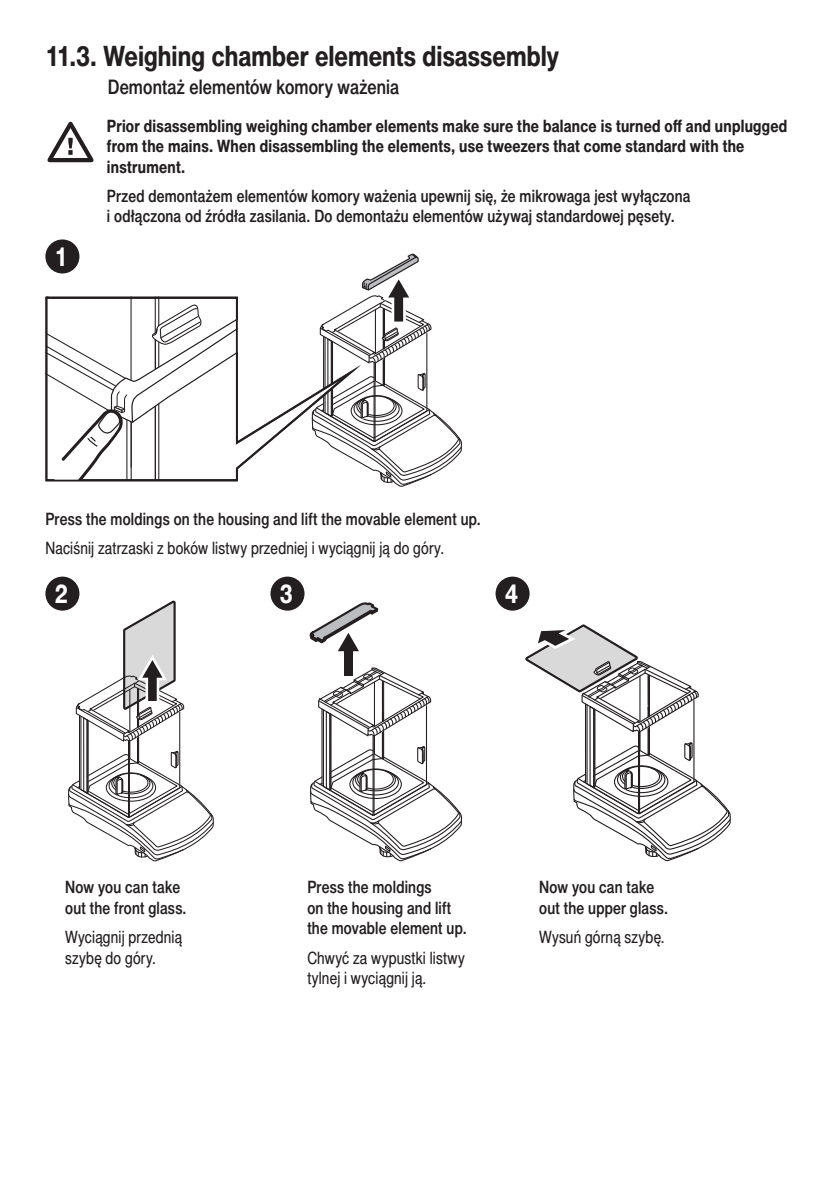
<style>
.page{position:relative;width:840px;height:1191px;background:#fff}
.page>*{position:absolute;margin:0;border:0;box-sizing:border-box;transform-origin:0 0}
.t1{font:700 28px "Switzer Cnd EFN";color:#231f20}
.t2{font:700 26px "Switzer Cnd EFN";color:#fff}
.t3{font:20px "Switzer Cnd EFN Medium";letter-spacing:.005em;color:#231f20}
.t4{font:17px/20.4px "Switzer Cnd EFN Medium";letter-spacing:.01em;color:#231f20}
.t5{font:700 17px/20.4px "Switzer Cnd EFN";letter-spacing:.015em;color:#231f20}
.t6{font:17px "Switzer Cnd EFN";letter-spacing:.01em;color:#231f20}
</style>
<div class="page">
<svg style="left:45px;top:250px;width:417px;height:236px"></svg>
<svg style="left:67px;top:600px;width:147px;height:261px"></svg>
<svg style="left:310px;top:667px;width:152px;height:194px"></svg>
<div style="left:344px;top:643px;width:9px;height:32px;background:#231f20"></div>
<svg style="left:309px;top:602px;width:70px;height:49px"></svg>
<svg style="left:525px;top:624px;width:206px;height:237px"></svg>
<div style="left:45px;top:239px;width:34px;height:34px;background:#231f20;border-radius:50%"></div>
<div style="left:45px;top:576px;width:34px;height:34px;background:#231f20;border-radius:50%"></div>
<div style="left:495px;top:576px;width:34px;height:34px;background:#231f20;border-radius:50%"></div>
<div style="left:270px;top:576px;width:34px;height:34px;background:#231f20;border-radius:50%"></div>
<svg style="left:47px;top:121px;width:47px;height:42px"></svg>
<p class="t1" style="left:45px;top:39px;width:515px">11.3. Weighing chamber elements disassembly</p>
<p class="t3" style="left:108px;top:75px;width:292px">Demontaż elementów komory ważenia</p>
<p class="t5" style="left:107px;top:116px;width:681px">Prior disassembling weighing chamber elements make sure the balance is turned off and unplugged from the mains. When disassembling the elements, use tweezers that come standard with the instrument.</p>
<p class="t2" style="left:55px;top:241px;width:15px">1</p>
<p class="t4" style="left:107px;top:186px;width:584px">Przed demontażem elementów komory ważenia upewnij się, że mikrowaga jest wyłączona</p>
<p class="t4" style="left:107px;top:206px;width:569px">i odłączona od źródła zasilania. Do demontażu elementów używaj standardowej pęsety.</p>
<p class="t4" style="left:45px;top:508px;width:436px">Press the moldings on the housing and lift the movable element up.</p>
<p class="t6" style="left:45px;top:538px;width:400px">Naciśnij zatrzaski z boków listwy przedniej i wyciągnij ją do góry.</p>
<p class="t2" style="left:55px;top:578px;width:15px">2</p>
<p class="t2" style="left:280px;top:578px;width:15px">3</p>
<p class="t2" style="left:504px;top:578px;width:15px">4</p>
<p class="t4" style="left:65px;top:877px;width:123px">Now you can take out the front glass.</p>
<p class="t4" style="left:539px;top:877px;width:130px">Now you can take out the upper glass.</p>
<p class="t4" style="left:307px;top:877px;width:161px">Press the moldings<br>on the housing and lift the movable element up.</p>
<p class="t6" style="left:539px;top:927px;width:127px">Wysuń górną szybę.</p>
<p class="t6" style="left:65px;top:927px;width:118px">Wyciągnij przednią</p>
<p class="t6" style="left:65px;top:947px;width:92px">szybę do góry.</p>
<p class="t6" style="left:307px;top:947px;width:159px">Chwyć za wypustki listwy</p>
<p class="t6" style="left:307px;top:968px;width:120px">tylnej i wyciągnij ją.</p>
</div>
